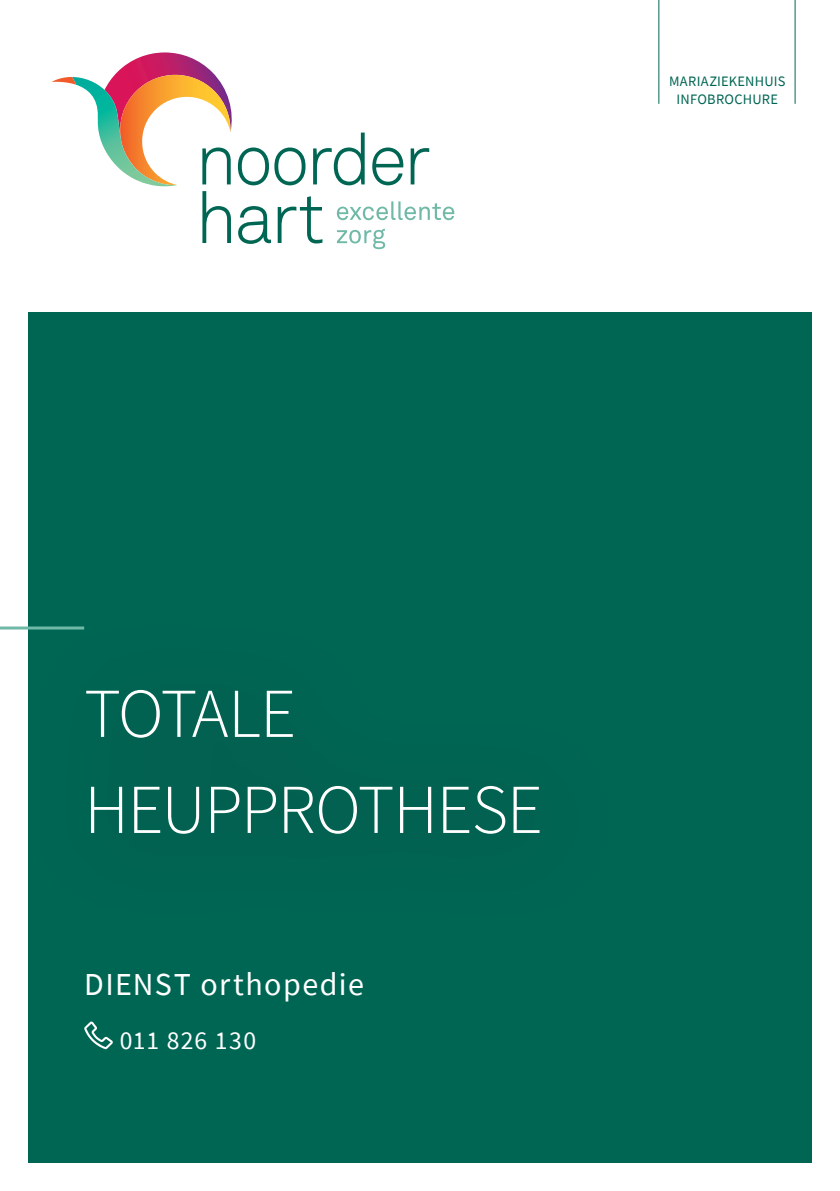
<style>
.page{position:relative;width:840px;height:1191px;background:#fff}
.page>*{position:absolute;margin:0;border:0;box-sizing:border-box;transform-origin:0 0}
.covertitel{font:300 70px "Source Sans Pro";letter-spacing:-.02em;color:#fff}
.Titel_N2{font:32px "Source Sans Pro";letter-spacing:.045em;color:#fff}
.Titel_N2-2{font:25.6px "Source Sans Pro";letter-spacing:.04em;color:#fff}
.t1{font:14.4px/18px "Source Sans Pro";letter-spacing:.015em;color:#006654;text-align:center}
</style>
<div class="page">
<div style="left:28px;top:312px;width:783px;height:850px;background:#006654"></div>
<hr style="left:794px;top:0;width:1px;height:104px;background:#006654">
<hr style="left:658px;top:0;width:1px;height:104px;background:#006654">
<svg style="left:52px;top:52px;width:402px;height:197px"></svg>
<hr style="left:0;top:626px;width:84px;height:3px;background:#70b9a7">
<svg style="left:84px;top:1021px;width:29px;height:28px"></svg>
<div style="left:18px;top:614px;width:602px;height:313px;background:#006553"></div>
<p class="t1" style="left:668px;top:72px;width:118px">MARIAZIEKENHUIS<br>INFOBROCHURE</p>
<p class="covertitel" style="left:84px;top:670px;width:213px">TOTALE</p>
<p class="covertitel" style="left:84px;top:766px;width:460px">HEUPPROTHESE</p>
<p class="Titel_N2" style="left:84px;top:964px;width:281px">DIENST orthopedie</p>
<p class="Titel_N2-2" style="left:120px;top:1024px;width:138px">011 826 130</p>
</div>
